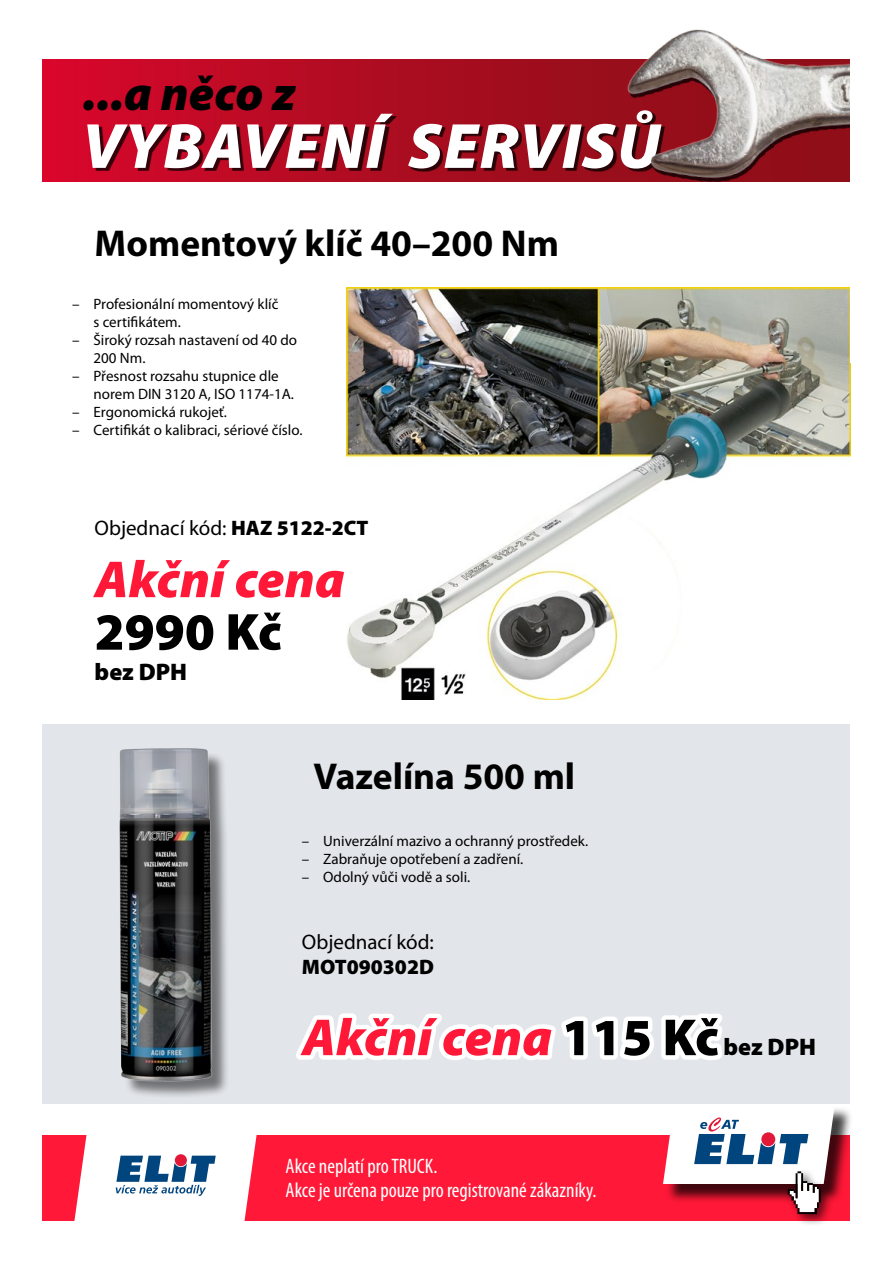
<style>
.page{position:relative;width:893px;height:1263px;background:#fff}
.page>*{position:absolute;margin:0;border:0;box-sizing:border-box;transform-origin:0 0}
.t1{font:italic 900 64.5px "Myriad Pro";letter-spacing:.01em;color:#fff}
.t2{font:italic 900 52.5px "Myriad Pro";color:#ff1837}
.t3{font:900 52.5px "Myriad Pro";color:#000}
.t4{font:italic 900 48.75px "Myriad Pro";color:#000}
.t5{font:700 37.5px "Myriad Pro";color:#000}
.t6{font:900 24px "Myriad Pro";color:#000}
.t7{font:condensed 21px/24px "Myriad Pro";color:#fff}
.t8{font:21px "Myriad Pro";color:#000}
.t9{font:900 21px "Myriad Pro";color:#000}
.t10{font:15px/18px "Myriad Pro";color:#000}
.s1{font-weight:900}
.s2{font-style:normal;color:#000}
.s3{font-style:normal;font-size:24px;color:#000}
</style>
<div class="page">
<div style="left:43px;top:724px;width:807px;height:380px;background:#e2e5ea"></div>
<div style="left:43px;top:1135px;width:807px;height:85px;background:#ff1837"></div>
<div style="left:666px;top:1106px;width:187px;height:97px;background:#000;opacity:.75"></div>
<svg style="left:74px;top:1135px;width:183px;height:86px;background:#e1d7e0"></svg>
<div style="left:784px;top:1168px;width:50px;height:59px;background:#000;opacity:.6"></div>
<svg style="left:663px;top:1106px;width:172px;height:108px"></svg>
<svg style="left:296px;top:1013px;width:426px;height:47px"></svg>
<img style="left:346px;top:287px;width:504px;height:413px">
<svg style="left:346px;top:548px;width:8px;height:111px"></svg>
<div style="left:122px;top:750px;width:108px;height:349px;background:#000;opacity:.5"></div>
<img style="left:119px;top:748px;width:98px;height:341px">
<svg style="left:43px;top:60px;width:571px;height:121px;background:#b80a23"></svg>
<div style="left:91px;top:117px;width:306px;height:54px;background:#000;opacity:.75"></div>
<div style="left:411px;top:113px;width:254px;height:59px;background:#000;opacity:.75"></div>
<img style="left:614px;top:29px;width:236px;height:153px">
<h3 class="t4" style="left:83px;top:67px;width:214px">...a něco z</h3>
<h1 class="t1" style="left:82px;top:110px;width:580px">vybavení servis ů</h1>
<h3 class="t5" style="left:95px;top:218px;width:466px">Momentový klíč 40–200 Nm</h3>
<p class="t10" style="left:94px;top:295px;width:186px;text-indent:-21px">– Profesionální momentový klíč s certifikátem.</p>
<p class="t10" style="left:94px;top:331px;width:205px;text-indent:-21px">– Široký rozsah nastavení od 40 do<br>200 Nm.</p>
<p class="t10" style="left:94px;top:367px;width:202px;text-indent:-21px">– Přesnost rozsahu stupnice dle norem DIN 3120 A, ISO 1174-1A.</p>
<p class="t10" style="left:72px;top:403px;width:156px">– Ergonomická rukojeť.</p>
<p class="t10" style="left:72px;top:421px;width:232px">– Certifikát o kalibraci, sériové číslo.</p>
<h3 class="t8" style="left:95px;top:514px;width:275px">Objednací kód: <span class="s1">HAZ 5122-2CT</span></h3>
<h2 class="t2" style="left:95px;top:550px;width:252px">Akční cena</h2>
<h2 class="t3" style="left:95px;top:602px;width:189px">2990 Kč</h2>
<h3 class="t6" style="left:95px;top:658px;width:94px">bez DPH</h3>
<h3 class="t5" style="left:313px;top:752px;width:263px">Vazelína 500 ml</h3>
<p class="t10" style="left:302px;top:831px;width:288px">– Univerzální mazivo a ochranný prostředek.</p>
<p class="t10" style="left:302px;top:849px;width:223px">– Zabraňuje opotřebení a zadření.</p>
<p class="t10" style="left:302px;top:867px;width:170px">– Odolný vůči vodě a soli.</p>
<h3 class="t8" style="left:302px;top:929px;width:134px">Objednací kód:</h3>
<h3 class="t9" style="left:302px;top:955px;width:133px">MOT090302D</h3>
<h2 class="t2" style="left:302px;top:1008px;width:516px">Akční cena <span class="s2">115 Kč</span> <span class="s3">bez DPH</span></h2>
<h3 class="t7" style="left:286px;top:1153px;width:312px">Akce neplatí pro TRUCK.<br>Akce je určena pouze pro registrované zákazníky.</h3>
</div>
